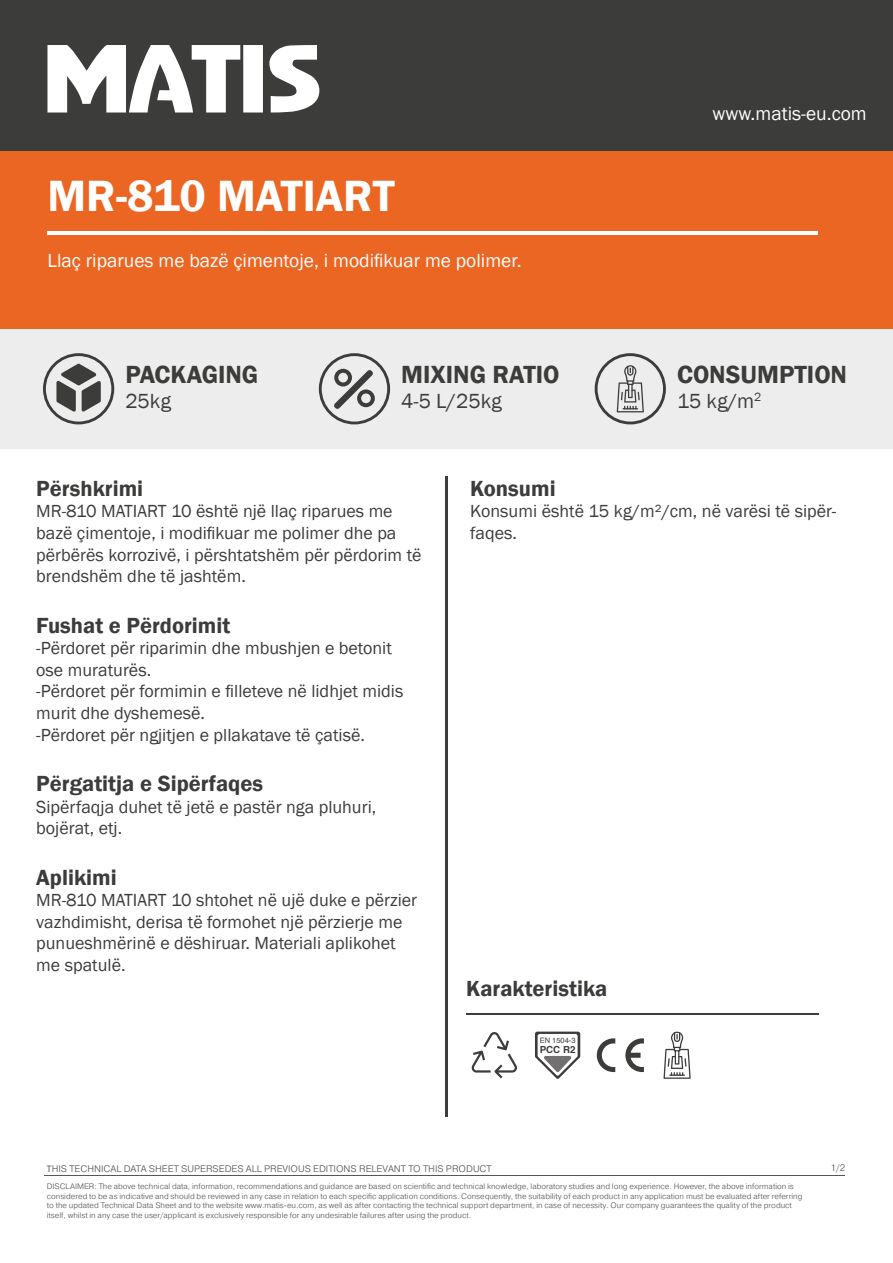
<style>
.page{position:relative;width:893px;height:1263px;background:#fff}
.page>*{position:absolute;margin:0;border:0;box-sizing:border-box;transform-origin:0 0}
.t1{font:600 45px "Franklin Gothic";color:#fff}
.t2{font:600 25.5px "Franklin Gothic";color:#3c3c3b}
.t3{font:600 22.5px "Franklin Gothic";color:#3c3c3b}
.t4{font:21px "Franklin Gothic";color:#3c3c3b}
.t5{font:19.5px "Franklin Gothic";color:#fff}
.t6{font:18px/21.6px "Franklin Gothic";color:#3c3c3b}
.t7{font:700 9.75px "Helvetica";color:#3c3c3b}
.t8{font:300 9.45px "Pragmatica";color:#575756}
.t9{font:300 7.95px/9.4px "Pragmatica";color:#575756}
.t10{font:7.5px "Helvetica";color:#3c3c3b}
.s1{font-family:"Myriad Pro";font-weight:400}
</style>
<div class="page">
<svg style="left:597px;top:1038px;width:47px;height:34px"></svg>
<svg style="left:471px;top:1032px;width:46px;height:46px"></svg>
<div style="left:0;top:329px;width:893px;height:120px;background:#ededed"></div>
<div style="left:0;top:0;width:893px;height:329px;background:#ec6623"></div>
<div style="left:0;top:0;width:893px;height:151px;background:#3c3c3b"></div>
<svg style="left:47px;top:45px;width:272px;height:68px"></svg>
<hr style="left:47px;top:231px;width:771px;height:3px;background:#fff">
<hr style="left:445px;top:476px;width:2px;height:641px;background:#3c3c3b">
<svg style="left:43px;top:353px;width:71px;height:71px"></svg>
<svg style="left:319px;top:353px;width:71px;height:71px"></svg>
<svg style="left:595px;top:353px;width:71px;height:71px"></svg>
<hr style="left:45px;top:1175px;width:800px;height:1px;background:#575756">
<hr style="left:466px;top:1013px;width:352px;height:1px;background:#3c3c3b">
<svg style="left:535px;top:1031px;width:45px;height:48px"></svg>
<svg style="left:663px;top:1032px;width:28px;height:47px"></svg>
<h1 class="t1" style="left:47px;top:168px;width:349px">MR-810 MATIART</h1>
<h3 class="t5" style="left:47px;top:248px;width:476px">Llaç riparues me bazë çimentoje, i modifikuar me polimer.</h3>
<h2 class="t2" style="left:125px;top:358px;width:134px">PACKAGING</h2>
<h3 class="t4" style="left:125px;top:388px;width:47px">25kg</h3>
<h2 class="t2" style="left:401px;top:358px;width:160px">MIXING RATIO</h2>
<h3 class="t4" style="left:401px;top:388px;width:102px">4-5 L/25kg</h3>
<h3 class="t5" style="left:712px;top:101px;width:156px">www.matis-eu.com</h3>
<h2 class="t2" style="left:677px;top:358px;width:172px">CONSUMPTION</h2>
<h3 class="t4" style="left:677px;top:388px;width:86px">15 kg/m<sup>2</sup></h3>
<h3 class="t3" style="left:36px;top:474px;width:108px">Përshkrimi</h3>
<h3 class="t6" style="left:36px;top:501px;width:387px">MR-810 MATIART 10 është një llaç riparues me bazë çimentoje, i modifikuar me polimer dhe pa përbërës korrozivë, i përshtatshëm për përdorim të brendshëm dhe të jashtëm.</h3>
<h3 class="t3" style="left:36px;top:611px;width:196px">Fushat e Përdorimit</h3>
<h3 class="t6" style="left:36px;top:638px;width:369px">-Përdoret për riparimin dhe mbushjen e betonit ose muraturës.<br>-Përdoret për formimin e filleteve në lidhjet midis murit dhe dyshemesë.<br>-Përdoret për ngjitjen e pllakatave të çatisë.</h3>
<h3 class="t3" style="left:36px;top:770px;width:228px">Përgatitja e Sipërfaqes</h3>
<h3 class="t6" style="left:36px;top:796px;width:342px">Sipërfaqja duhet të jetë e pastër nga pluhuri, bojërat, etj.</h3>
<h3 class="t3" style="left:36px;top:863px;width:82px">Aplikimi</h3>
<h3 class="t6" style="left:36px;top:890px;width:382px">MR-810 MATIART 10 shtohet në ujë duke e përzier vazhdimisht, derisa të formohet një përzierje me punueshmërinë e dëshiruar. Materiali aplikohet me spatulë.</h3>
<h3 class="t3" style="left:470px;top:474px;width:87px">Konsumi</h3>
<h3 class="t6" style="left:470px;top:501px;width:367px">Konsumi është 15 kg/m²/cm, në varësi të sipër&shy;faqes.</h3>
<h3 class="t3" style="left:466px;top:975px;width:143px">Karakteristika</h3>
<p class="t10" style="left:540px;top:1034px;width:37px">EN 1504-3</p>
<p class="t7" style="left:540px;top:1042px;width:37px">PCC R2</p>
<p class="t8" style="left:47px;top:1163px;width:446px"><span class="s1">Τ</span>HIS TECHNICAL DATA SHEET SUPERSEDES ALL PREVIOUS EDITIONS RELEVANT TO THIS PRODUCT</p>
<p class="t8" style="left:830px;top:1161px;width:16px">1/2</p>
<p class="t9" style="left:47px;top:1182px;width:757px">DISCLAIMER: The above technical data, information, recommendations and guidance are based on scientific and technical knowledge, laboratory studies and long experience. However, the above information is considered to be as indicative and should be reviewed in any case in relation to each specific application conditions. Consequently, the suitability of each product in any application must be evaluated after referring to the updated Technical Data Sheet and to the website www.matis-eu.com, as well as after contacting the technical support department, in case of necessity. Our company guarantees the quality of the product itself, whilst in any case the user/applicant is exclusively responsible for any undesirable failures after using the product.</p>
</div>
